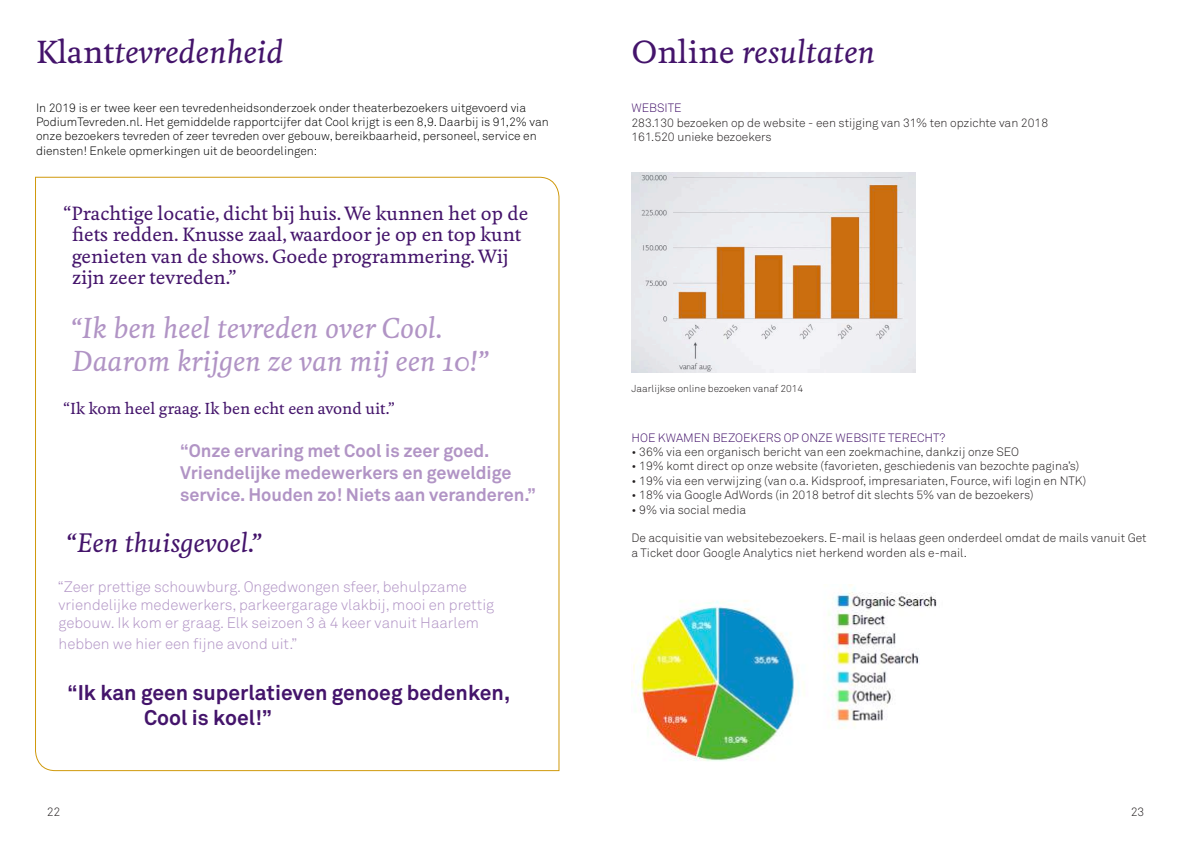
<style>
.page{position:relative;width:1191px;height:842px;background:#fff}
.page>*{position:absolute;margin:0;border:0;box-sizing:border-box;transform-origin:0 0}
.t1{font:italic 500 30px "Feijoa";color:#44146b}
.t2{font:italic 500 27px/32.4px "Feijoa";color:#b194c5}
.t3{font:italic 500 25px "Feijoa";color:#44146b}
.t4{font:700 21px/25.2px "Akkurat";color:#44146b}
.t5{font:500 18px/21.6px "Feijoa";color:#44146b}
.t6{font:700 18px/21.6px "Akkurat";color:#b194c5}
.t7{font:300 15px/18px "Akkurat";color:#b194c5}
.t8{font:500 15px "Feijoa";color:#44146b}
.t9{font:300 12px/14.4px "Akkurat";color:#231f20}
.t10{font:300 12px/14.4px "Akkurat";color:#000}
.t11{font:300 12px "Akkurat";color:#44146b}
.t12{font:300 10px "Akkurat";color:#231f20}
.s1{font-style:normal}
</style>
<div class="page">
<svg style="left:35px;top:176px;width:525px;height:596px"></svg>
<img style="left:631px;top:172px;width:285px;height:200px">
<img style="left:631px;top:584px;width:306px;height:177px">
<h1 class="t1" style="left:36px;top:33px;width:249px"><span class="s1">Klant</span>tevredenheid</h1>
<h1 class="t1" style="left:631px;top:33px;width:245px"><span class="s1">Online</span> resultaten</h1>
<p class="t10" style="left:36px;top:100px;width:514px">In 2019 is er twee keer een tevredenheidsonderzoek onder theaterbezoekers uitgevoerd via PodiumTevreden.nl. Het gemiddelde rapportcijfer dat Cool krijgt is een 8,9. Daarbij is 91,2% van onze bezoekers tevreden of zeer tevreden over gebouw, bereikbaarheid, personeel, service en diensten! Enkele opmerkingen uit de beoordelingen:</p>
<h3 class="t5" style="left:72px;top:203px;width:457px;text-indent:-9px">“Prachtige locatie, dicht bij huis. We kunnen het op de fiets redden. Knusse zaal, waardoor je op en top kunt genieten van de shows. Goede programmering. Wij zijn zeer tevreden.”</h3>
<h2 class="t2" style="left:72px;top:313px;width:418px">“Ik ben heel tevreden over Cool.<br>Daarom krijgen ze van mij een 10!”</h2>
<p class="t8" style="left:63px;top:399px;width:333px">“Ik kom heel graag. Ik ben echt een avond uit.”</p>
<h3 class="t6" style="left:180px;top:440px;width:357px">“Onze ervaring met Cool is zeer goed.<br>Vriendelijke medewerkers en geweldige service. Houden zo! Niets aan veranderen.”</h3>
<h3 class="t3" style="left:68px;top:527px;width:196px">“Een thuisgevoel.”</h3>
<p class="t7" style="left:58px;top:577px;width:438px">“Zeer prettige schouwburg. Ongedwongen sfeer, behulpzame vriendelijke medewerkers, parkeergarage vlakbij, mooi en prettig gebouw. Ik kom er graag. Elk seizoen 3 à 4 keer vanuit Haarlem</p>
<p class="t7" style="left:59px;top:635px;width:240px">hebben we hier een fijne avond uit.”</p>
<h3 class="t4" style="left:144px;top:680px;width:368px;text-indent:-76px">“Ik kan geen superlatieven genoeg bedenken,<br>Cool is koel!”</h3>
<p class="t11" style="left:631px;top:101px;width:52px">WEBSITE</p>
<p class="t9" style="left:631px;top:115px;width:418px">283.130 bezoeken op de website - een stijging van 31% ten opzichte van 2018<br>161.520 unieke bezoekers</p>
<p class="t12" style="left:631px;top:383px;width:173px">Jaarlijkse online bezoeken vanaf 2014</p>
<p class="t11" style="left:631px;top:430px;width:315px">HOE KWAMEN BEZOEKERS OP ONZE WEBSITE TERECHT?</p>
<p class="t9" style="left:631px;top:444px;width:389px">• 36% via een organisch bericht van een zoekmachine, dankzij onze SEO</p>
<p class="t9" style="left:631px;top:459px;width:449px">• 19% komt direct op onze website (favorieten, geschiedenis van bezochte pagina’s)</p>
<p class="t9" style="left:631px;top:473px;width:456px">• 19% via een verwijzing (van o.a. Kidsproof, impresariaten, Fource, wifi login en NTK)</p>
<p class="t9" style="left:631px;top:488px;width:404px">• 18% via Google AdWords (in 2018 betrof dit slechts 5% van de bezoekers)</p>
<p class="t9" style="left:631px;top:502px;width:116px">• 9% via social media</p>
<p class="t9" style="left:631px;top:531px;width:517px">De acquisitie van websitebezoekers. E-mail is helaas geen onderdeel omdat de mails vanuit Get a Ticket door Google Analytics niet herkend worden als e-mail.</p>
<p class="t9" style="left:47px;top:804px;width:15px">22</p>
<p class="t9" style="left:1130px;top:804px;width:15px">23</p>
</div>
